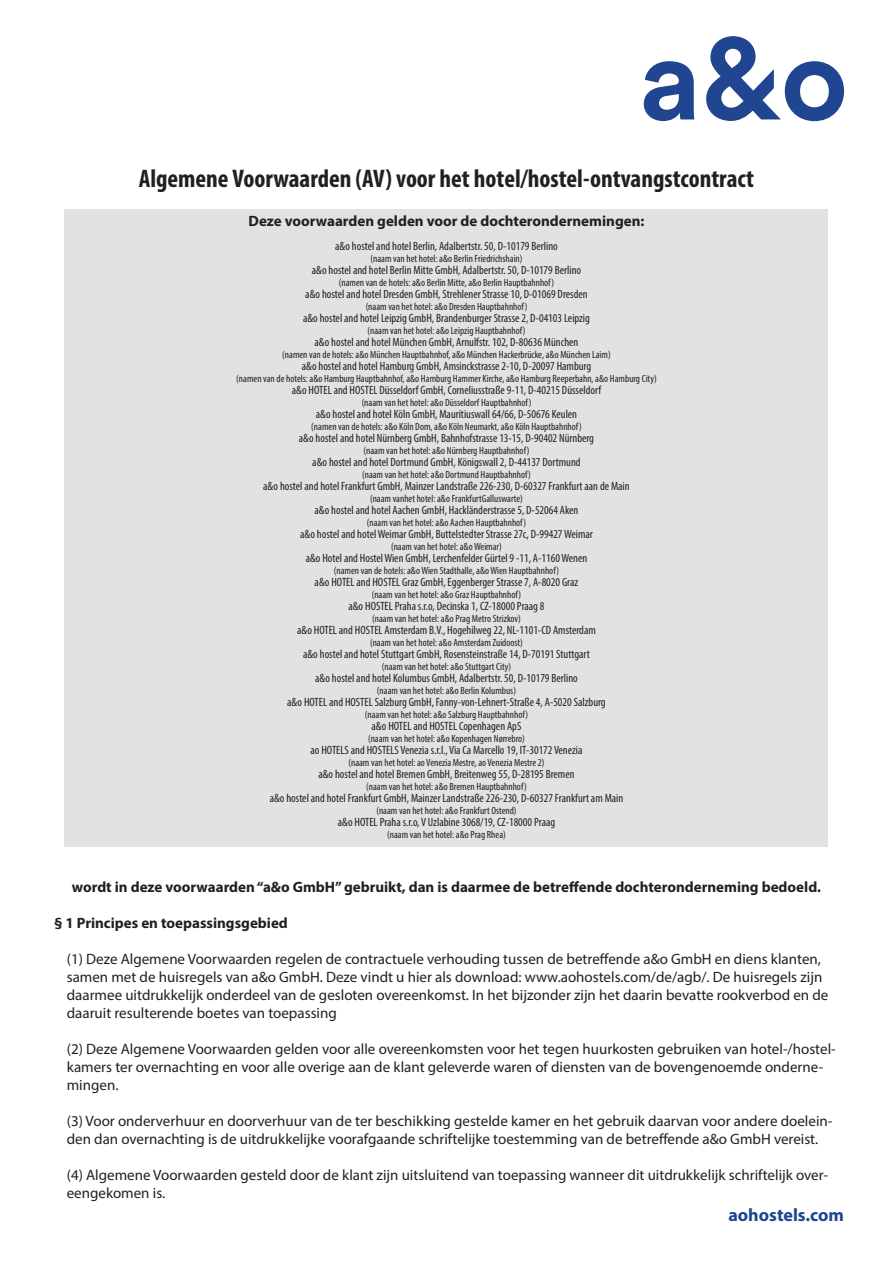
<style>
.page{position:relative;width:893px;height:1263px;background:#fff}
.page>*{position:absolute;margin:0;border:0;box-sizing:border-box;transform-origin:0 0}
.t1{font:700 condensed 25.5px "Myriad Pro";color:#231f20}
.t2{font:700 18px "Myriad Pro";color:#1d4591}
.t3{font:15px/18px "Myriad Pro";color:#231f20}
.t4{font:700 15px "Myriad Pro";color:#231f20}
.t5{font:condensed 12px "Myriad Pro";color:#231f20}
.t6{font:condensed 10.5px "Myriad Pro";color:#231f20}
</style>
<div class="page">
<svg style="left:644px;top:36px;width:200px;height:85px"></svg>
<div style="left:65px;top:209px;width:763px;height:638px;background:#e1e2e4"></div>
<p class="t1" style="left:139px;top:162px;width:617px">Algemene Voorwaarden (AV) voor het hotel/hostel-ontvangstcontract</p>
<p class="t4" style="left:249px;top:211px;width:397px">Deze voorwaarden gelden voor de dochterondernemingen:</p>
<p class="t5" style="left:335px;top:239px;width:224px">a&amp;o hostel and hotel Berlin, Adalbertstr. 50, D-10179 Berlino</p>
<p class="t6" style="left:370px;top:252px;width:154px">(naam van het hotel: a&amp;o Berlin Friedrichshain)</p>
<p class="t5" style="left:312px;top:263px;width:271px">a&amp;o hostel and hotel Berlin Mitte GmbH, Adalbertstr. 50, D-10179 Berlino</p>
<p class="t6" style="left:339px;top:276px;width:217px">(namen van de hotels: a&amp;o Berlin Mitte, a&amp;o Berlin Hauptbahnhof)</p>
<p class="t5" style="left:305px;top:287px;width:284px">a&amp;o hostel and hotel Dresden GmbH, Strehlener Strasse 10, D-01069 Dresden</p>
<p class="t6" style="left:366px;top:300px;width:163px">(naam van het hotel: a&amp;o Dresden Hauptbahnhof)</p>
<p class="t5" style="left:303px;top:311px;width:288px">a&amp;o hostel and hotel Leipzig GmbH, Brandenburger Strasse 2, D-04103 Leipzig</p>
<p class="t6" style="left:367px;top:324px;width:160px">(naam van het hotel: a&amp;o Leipzig Hauptbahnhof)</p>
<p class="t5" style="left:315px;top:335px;width:265px">a&amp;o hostel and hotel München GmbH, Arnulfstr. 102, D-80636 München</p>
<p class="t6" style="left:282px;top:348px;width:330px">(namen van de hotels: a&amp;o München Hauptbahnhof, a&amp;o München Hackerbrücke, a&amp;o München Laim)</p>
<p class="t5" style="left:302px;top:359px;width:291px">a&amp;o hostel and hotel Hamburg GmbH, Amsinckstrasse 2-10, D-20097 Hamburg</p>
<p class="t6" style="left:236px;top:372px;width:422px">(namen van de hotels: a&amp;o Hamburg Hauptbahnhof, a&amp;o Hamburg Hammer Kirche, a&amp;o Hamburg Reeperbahn, a&amp;o Hamburg City)</p>
<p class="t5" style="left:292px;top:383px;width:311px">a&amp;o HOTEL and HOSTEL Düsseldorf GmbH, Corneliusstraße 9-11, D-40215 Düsseldorf</p>
<p class="t6" style="left:362px;top:396px;width:171px">(naam van het hotel: a&amp;o Düsseldorf Hauptbahnhof)</p>
<p class="t5" style="left:316px;top:407px;width:263px">a&amp;o hostel and hotel Köln GmbH, Mauritiuswall 64/66, D-50676 Keulen</p>
<p class="t6" style="left:311px;top:420px;width:272px">(namen van de hotels: a&amp;o Köln Dom, a&amp;o Köln Neumarkt, a&amp;o Köln Hauptbahnhof)</p>
<p class="t5" style="left:299px;top:431px;width:297px">a&amp;o hostel and hotel Nürnberg GmbH, Bahnhofstrasse 13-15, D-90402 Nürnberg</p>
<p class="t6" style="left:364px;top:444px;width:167px">(naam van het hotel: a&amp;o Nürnberg Hauptbahnhof)</p>
<p class="t5" style="left:312px;top:455px;width:270px">a&amp;o hostel and hotel Dortmund GmbH, Königswall 2, D-44137 Dortmund</p>
<p class="t6" style="left:362px;top:468px;width:170px">(naam van het hotel: a&amp;o Dortmund Hauptbahnhof)</p>
<p class="t5" style="left:263px;top:479px;width:368px">a&amp;o hostel and hotel Frankfurt GmbH, Mainzer Landstraße 226-230, D-60327 Frankfurt aan de Main</p>
<p class="t6" style="left:370px;top:492px;width:154px">(naam vanhet hotel: a&amp;o FrankfurtGalluswarte)</p>
<p class="t5" style="left:315px;top:503px;width:265px">a&amp;o hostel and hotel Aachen GmbH, Hackländerstrasse 5, D-52064 Aken</p>
<p class="t6" style="left:367px;top:516px;width:161px">(naam van het hotel: a&amp;o Aachen Hauptbahnhof)</p>
<p class="t5" style="left:300px;top:527px;width:294px">a&amp;o hostel and hotel Weimar GmbH, Buttelstedter Strasse 27c, D-99427 Weimar</p>
<p class="t6" style="left:391px;top:540px;width:112px">(naam van het hotel: a&amp;o Weimar)</p>
<p class="t5" style="left:306px;top:551px;width:283px">a&amp;o Hotel and Hostel Wien GmbH, Lerchenfelder Gürtel 9 -11, A-1160 Wenen</p>
<p class="t6" style="left:334px;top:564px;width:227px">(namen van de hotels: a&amp;o Wien Stadthalle, a&amp;o Wien Hauptbahnhof)</p>
<p class="t5" style="left:315px;top:575px;width:265px">a&amp;o HOTEL and HOSTEL Graz GmbH, Eggenberger Strasse 7, A-8020 Graz</p>
<p class="t6" style="left:372px;top:588px;width:151px">(naam van het hotel: a&amp;o Graz Hauptbahnhof)</p>
<p class="t5" style="left:348px;top:599px;width:198px">a&amp;o HOSTEL Praha s.r.o, Decinska 1, CZ-18000 Praag 8</p>
<p class="t6" style="left:372px;top:612px;width:150px">(naam van het hotel: a&amp;o Prag Metro Strizkov)</p>
<p class="t5" style="left:297px;top:623px;width:300px">a&amp;o HOTEL and HOSTEL Amsterdam B.V., Hogehilweg 22, NL-1101-CD Amsterdam</p>
<p class="t6" style="left:370px;top:636px;width:154px">(naam van het hotel: a&amp;o Amsterdam Zuidoost)</p>
<p class="t5" style="left:303px;top:647px;width:288px">a&amp;o hostel and hotel Stuttgart GmbH, Rosensteinstraße 14, D-70191 Stuttgart</p>
<p class="t6" style="left:382px;top:660px;width:131px">(naam van het hotel: a&amp;o Stuttgart City)</p>
<p class="t5" style="left:315px;top:671px;width:264px">a&amp;o hostel and hotel Kolumbus GmbH, Adalbertstr. 50, D-10179 Berlino</p>
<p class="t6" style="left:377px;top:684px;width:141px">(naam van het hotel: a&amp;o Berlin Kolumbus)</p>
<p class="t5" style="left:287px;top:695px;width:320px">a&amp;o HOTEL and HOSTEL Salzburg GmbH, Fanny-von-Lehnert-Straße 4, A-5020 Salzburg</p>
<p class="t6" style="left:365px;top:708px;width:165px">(naam van het hotel: a&amp;o Salzburg Hauptbahnhof)</p>
<p class="t5" style="left:372px;top:719px;width:151px">a&amp;o HOTEL and HOSTEL Copenhagen ApS</p>
<p class="t6" style="left:368px;top:732px;width:158px">(naam van het hotel: a&amp;o Kopenhagen Nørrebro)</p>
<p class="t5" style="left:311px;top:743px;width:273px">ao HOTELS and HOSTELS Venezia s.r.l., Via Ca Marcello 19, IT-30172 Venezia</p>
<p class="t6" style="left:348px;top:756px;width:198px">(naam van het hotel: ao Venezia Mestre, ao Venezia Mestre 2)</p>
<p class="t5" style="left:318px;top:767px;width:258px">a&amp;o hostel and hotel Bremen GmbH, Breitenweg 55, D-28195 Bremen</p>
<p class="t6" style="left:366px;top:780px;width:162px">(naam van het hotel: a&amp;o Bremen Hauptbahnhof)</p>
<p class="t5" style="left:270px;top:791px;width:355px">a&amp;o hostel and hotel Frankfurt GmbH, Mainzer Landstraße 226-230, D-60327 Frankfurt am Main</p>
<p class="t6" style="left:376px;top:804px;width:142px">(naam van het hotel: a&amp;o Frankfurt Ostend)</p>
<p class="t5" style="left:338px;top:815px;width:219px">a&amp;o HOTEL Praha s.r.o, V Uzlabine 3068/19, CZ-18000 Praag</p>
<p class="t6" style="left:387px;top:828px;width:120px">(naam van het hotel: a&amp;o Prag Rhea)</p>
<p class="t4" style="left:72px;top:877px;width:751px">wordt in deze voorwaarden “a&amp;o GmbH” gebruikt, dan is daarmee de betreffende dochteronderneming bedoeld.</p>
<p class="t4" style="left:54px;top:913px;width:235px">§ 1 Principes en toepassingsgebied</p>
<p class="t3" style="left:67px;top:950px;width:763px">(1) Deze Algemene Voorwaarden regelen de contractuele verhouding tussen de betreffende a&amp;o GmbH en diens klanten, samen met de huisregels van a&amp;o GmbH. Deze vindt u hier als download: www.aohostels.com/de/agb/. De huisregels zijn daarmee uitdrukkelijk onderdeel van de gesloten overeenkomst. In het bijzonder zijn het daarin bevatte rookverbod en de daaruit resulterende boetes van toepassing</p>
<p class="t3" style="left:67px;top:1040px;width:770px">(2) Deze Algemene Voorwaarden gelden voor alle overeenkomsten voor het tegen huurkosten gebruiken van hotel-/hostel&shy;kamers ter overnachting en voor alle overige aan de klant geleverde waren of diensten van de bovengenoemde onderne&shy;mingen.</p>
<p class="t3" style="left:67px;top:1112px;width:767px">(3) Voor onderverhuur en doorverhuur van de ter beschikking gestelde kamer en het gebruik daarvan voor andere doelein&shy;den dan overnachting is de uitdrukkelijke voorafgaande schriftelijke toestemming van de betreffende a&amp;o GmbH vereist.</p>
<p class="t3" style="left:67px;top:1166px;width:763px">(4) Algemene Voorwaarden gesteld door de klant zijn uitsluitend van toepassing wanneer dit uitdrukkelijk schriftelijk over&shy;eengekomen is.</p>
<h2 class="t2" style="left:728px;top:1203px;width:117px">aohostels.com</h2>
</div>
